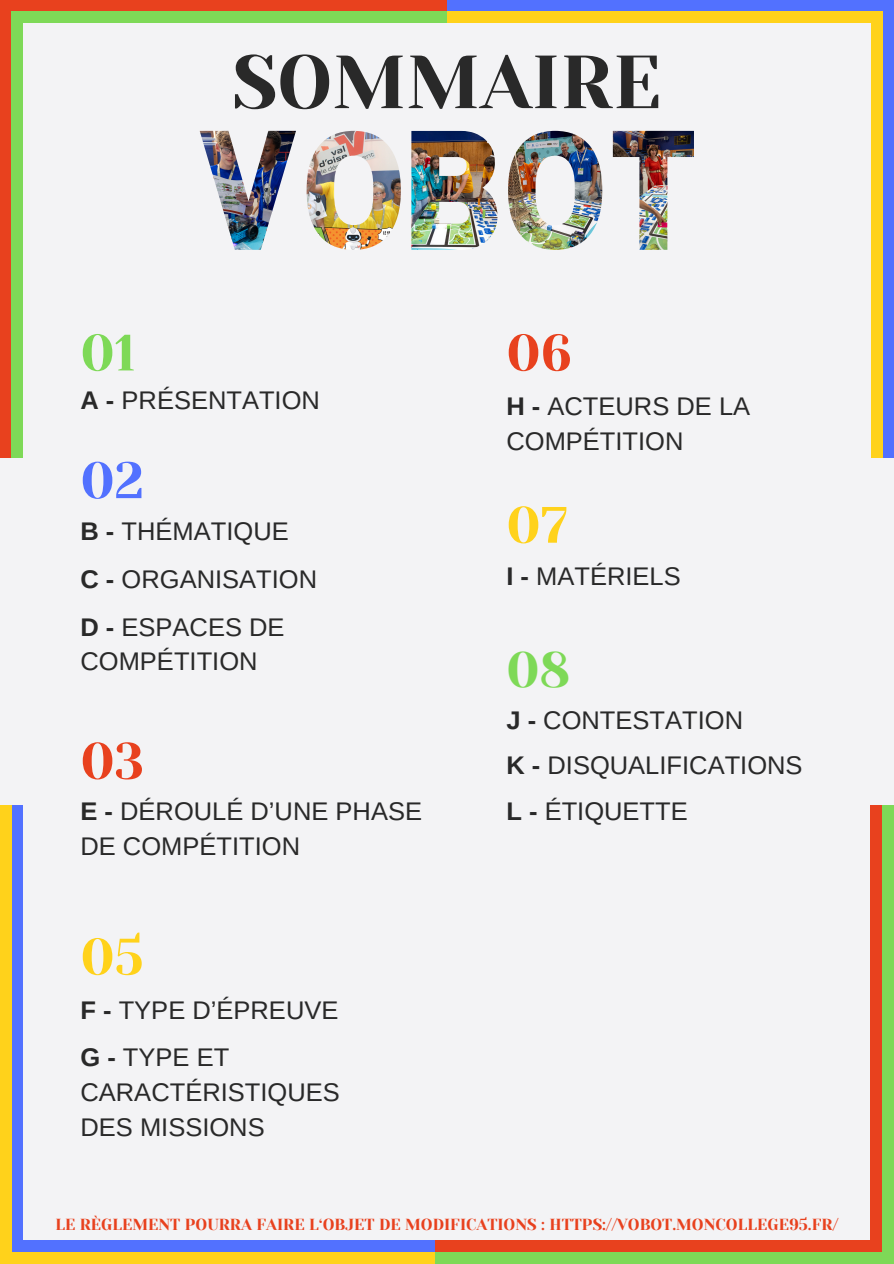
<style>
.page{position:relative;width:894px;height:1264px;background:#fff}
.page>*{position:absolute;margin:0;border:0;box-sizing:border-box;transform-origin:0 0}
.t1{font:75px "Yeseva One";color:#292929}
.t2{font:51px "Yeseva One";color:#ffd21b}
.t3{font:51px "Yeseva One";color:#e8411e}
.t4{font:51px "Yeseva One";color:#7ed957}
.t5{font:51px "Yeseva One";color:#5271ff}
.t6{font:49.5px "Yeseva One";color:#7ed957}
.t7{font:25.5px/34.8px "Arimo";color:#292929}
.t8{font:15.9px "Yeseva One";color:#e8411e}
.s1{font-weight:700}
</style>
<div class="page">
<div style="left:0;top:0;width:893px;height:1263px;background:#f3f3f5"></div>
<div style="left:0;top:0;width:446px;height:11px;background:#e8411e"></div>
<div style="left:0;top:11px;width:446px;height:11px;background:#7ed957"></div>
<div style="left:0;top:11px;width:11px;height:447px;background:#e8411e"></div>
<div style="left:11px;top:11px;width:12px;height:447px;background:#7ed957"></div>
<div style="left:446px;top:0;width:447px;height:11px;background:#5271ff"></div>
<div style="left:446px;top:11px;width:447px;height:11px;background:#ffd21b"></div>
<div style="left:881px;top:11px;width:12px;height:447px;background:#5271ff"></div>
<div style="left:870px;top:11px;width:11px;height:447px;background:#ffd21b"></div>
<div style="left:0;top:1240px;width:446px;height:11px;background:#5271ff"></div>
<div style="left:0;top:1251px;width:446px;height:11px;background:#ffd21b"></div>
<div style="left:11px;top:805px;width:12px;height:446px;background:#5271ff"></div>
<div style="left:0;top:805px;width:11px;height:446px;background:#ffd21b"></div>
<div style="left:869px;top:805px;width:12px;height:458px;background:#e8411e"></div>
<div style="left:881px;top:805px;width:12px;height:458px;background:#7ed957"></div>
<div style="left:435px;top:1240px;width:446px;height:11px;background:#e8411e"></div>
<div style="left:435px;top:1251px;width:446px;height:11px;background:#7ed957"></div>
<img style="left:200px;top:131px;width:96px;height:119px">
<img style="left:306px;top:131px;width:95px;height:119px">
<img style="left:411px;top:131px;width:86px;height:119px">
<img style="left:508px;top:131px;width:94px;height:119px">
<img style="left:612px;top:131px;width:81px;height:119px">
<h2 class="t4" style="left:80px;top:324px;width:57px">01</h2>
<p class="t1" style="left:232px;top:39px;width:430px">SOMMAIRE</p>
<h2 class="t3" style="left:506px;top:324px;width:67px">06</h2>
<p class="t7" style="left:80px;top:382px;width:241px"><span class="s1">A -</span> PRÉSENTATION</p>
<p class="t5" style="left:80px;top:451px;width:65px">02</p>
<p class="t7" style="left:80px;top:513px;width:210px"><span class="s1">B -</span> THÉMATIQUE</p>
<p class="t7" style="left:80px;top:561px;width:238px"><span class="s1">C -</span> ORGANISATION</p>
<p class="t7" style="left:80px;top:609px;width:205px"><span class="s1">D -</span> ESPACES DE<br>COMPÉTITION</p>
<p class="t3" style="left:80px;top:732px;width:65px">03</p>
<p class="t7" style="left:80px;top:794px;width:343px"><span class="s1">E -</span> DÉROULÉ D’UNE PHASE<br>DE COMPÉTITION</p>
<h2 class="t2" style="left:80px;top:927px;width:65px">05</h2>
<p class="t7" style="left:80px;top:992px;width:259px"><span class="s1">F -</span> TYPE D’ÉPREUVE</p>
<h2 class="t7" style="left:80px;top:1039px;width:261px"><span class="s1">G -</span> TYPE ET<br>CARACTÉRISTIQUES<br>DES MISSIONS</h2>
<h2 class="t7" style="left:506px;top:389px;width:245px"><span class="s1">H -</span> ACTEURS DE LA<br>COMPÉTITION</h2>
<p class="t2" style="left:506px;top:496px;width:63px">07</p>
<h2 class="t7" style="left:506px;top:558px;width:176px"><span class="s1">I -</span> MATÉRIELS</h2>
<p class="t6" style="left:506px;top:641px;width:65px">08</p>
<h2 class="t7" style="left:506px;top:702px;width:238px"><span class="s1">J -</span> CONTESTATION</h2>
<h2 class="t7" style="left:506px;top:748px;width:297px"><span class="s1">K -</span> DISQUALIFICATIONS</h2>
<h2 class="t7" style="left:506px;top:794px;width:183px"><span class="s1">L -</span> ÉTIQUETTE</h2>
<h2 class="t8" style="left:55px;top:1215px;width:784px">LE RÈGLEMENT POURRA FAIRE L‘OBJET DE MODIFICATIONS : HTTPS://VOBOT.MONCOLLEGE95.FR/</h2>
</div>
